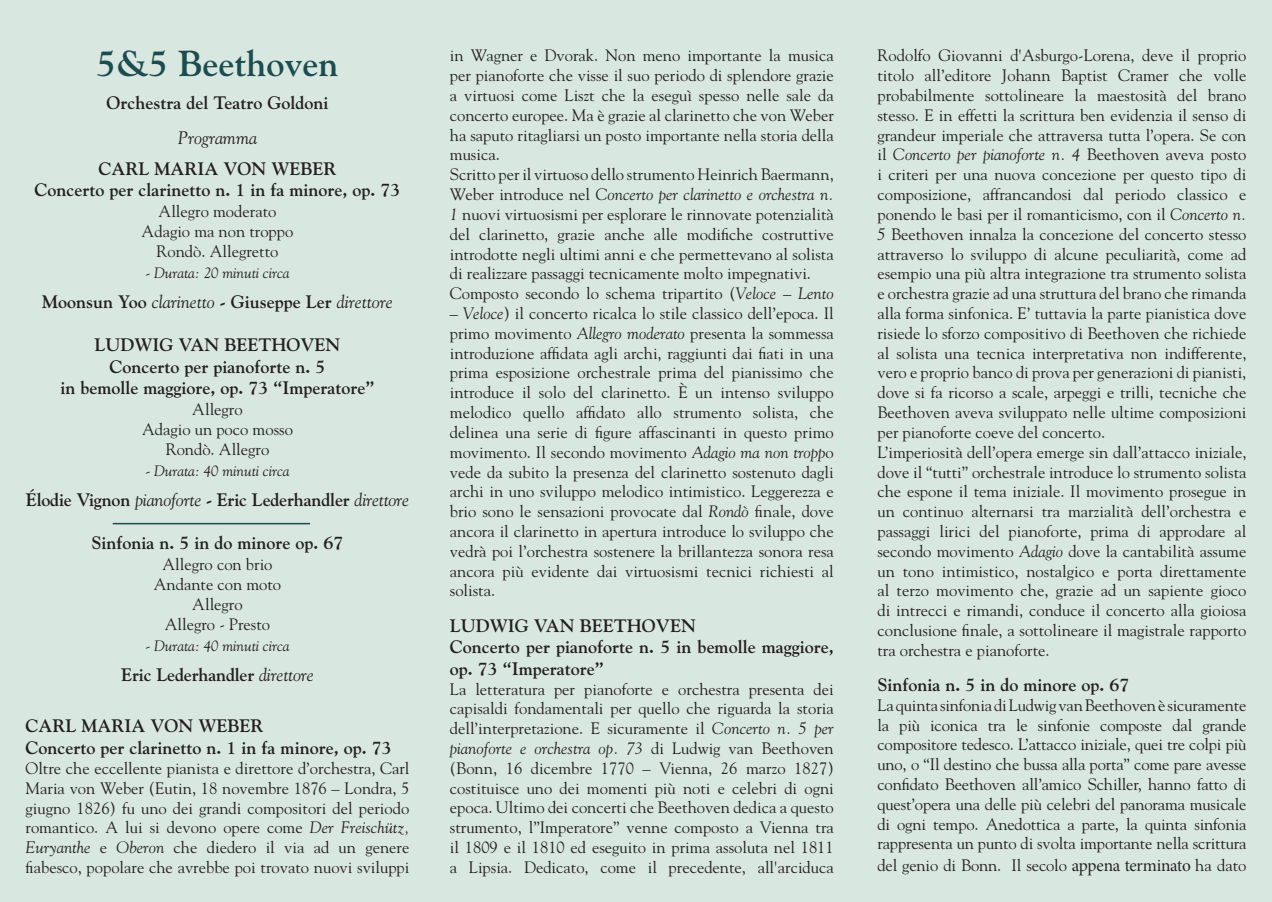
<style>
.page{position:relative;width:1272px;height:902px;background:#fff}
.page>*{position:absolute;margin:0;border:0;box-sizing:border-box;transform-origin:0 0}
.t1{font:700 36px "Goudy Std";color:#1b4c4e}
.t2{font:700 18px/21.6px "Goudy Std";color:#231f20;text-align:center}
.t3{font:italic 18px "Goudy Std";color:#231f20}
.t4{font:16.5px/19.8px "Goudy Std";color:#231f20;text-align:justify}
.t5{font:italic 15px "Goudy Std";color:#231f20}
.s1{font-weight:400;font-style:italic}
.s2{font-style:italic}
.s3{font-family:"Minion Pro Subh";font-size:17.7px}
</style>
<div class="page">
<div style="left:0;top:0;width:1271px;height:901px;background:#d9e7e1"></div>
<hr style="left:113px;top:523px;width:197px;height:1px;background:#1b4c4e">
<p class="t1" style="left:96px;top:42px;width:244px">5&amp;5 Beethoven</p>
<p class="t2" style="left:106px;top:92px;width:223px">Orchestra del Teatro Goldoni</p>
<p class="t3" style="left:178px;top:127px;width:80px">Programma</p>
<p class="t2" style="left:98px;top:158px;width:240px">CARL MARIA VON WEBER</p>
<p class="t2" style="left:34px;top:179px;width:368px">Concerto per clarinetto n. 1 in fa minore, op. 73</p>
<p class="t4" style="left:158px;top:201px;width:119px">Allegro moderato</p>
<p class="t4" style="left:142px;top:221px;width:153px">Adagio ma non troppo</p>
<p class="t4" style="left:156px;top:241px;width:123px">Rondò. Allegretto</p>
<p class="t5" style="left:145px;top:264px;width:146px">- Durata: 20 minuti circa</p>
<p class="t2" style="left:42px;top:291px;width:352px">Moonsun Yoo <span class="s1">clarinetto</span> - Giuseppe Ler <span class="s1">direttore</span></p>
<p class="t2" style="left:94px;top:334px;width:248px">LUDWIG VAN BEETHOVEN</p>
<p class="t2" style="left:60px;top:356px;width:316px">Concerto per pianoforte n. 5<br>in bemolle maggiore, op. 73 “Imperatore”</p>
<p class="t4" style="left:192px;top:399px;width:52px">Allegro</p>
<p class="t4" style="left:142px;top:419px;width:152px">Adagio un poco mosso</p>
<p class="t4" style="left:166px;top:439px;width:105px">Rondò. Allegro</p>
<p class="t5" style="left:145px;top:462px;width:146px">- Durata: 40 minuti circa</p>
<p class="t2" style="left:26px;top:489px;width:385px">Élodie Vignon <span class="s1">pianoforte</span> - Eric Lederhandler <span class="s1">direttore</span></p>
<p class="t2" style="left:91px;top:532px;width:254px">Sinfonia n. 5 in do minore op. 67</p>
<p class="t4" style="left:162px;top:554px;width:111px">Allegro con brio</p>
<p class="t4" style="left:154px;top:574px;width:129px">Andante con moto</p>
<p class="t4" style="left:192px;top:594px;width:52px">Allegro</p>
<p class="t4" style="left:165px;top:614px;width:107px">Allegro - Presto</p>
<p class="t5" style="left:145px;top:636px;width:146px">- Durata: 40 minuti circa</p>
<p class="t2" style="left:121px;top:663px;width:194px">Eric Lederhandler <span class="s1">direttore</span></p>
<p class="t2" style="left:26px;top:715px;width:240px">CARL MARIA VON WEBER</p>
<p class="t2" style="left:26px;top:737px;width:368px">Concerto per clarinetto n. 1 in fa minore, op. 73</p>
<p class="t4" style="left:26px;top:758px;width:385px">Oltre che eccellente pianista e direttore d’orchestra, Carl Maria von Weber (Eutin, 18 novembre 1876 – Londra, 5 giugno 1826) fu uno dei grandi compositori del periodo romantico. A lui si devono opere come <span class="s2">Der Freischütz, Euryanthe</span> e <span class="s2">Oberon</span> che diedero il via ad un genere fiabesco, popolare che avrebbe poi trovato nuovi sviluppi</p>
<p class="t4" style="left:450px;top:46px;width:385px">in Wagner e Dvorak. Non meno importante la musica per pianoforte che visse il suo periodo di splendore grazie a virtuosi come Liszt che la eseguì spesso nelle sale da concerto europee. Ma è grazie al clarinetto che von Weber ha saputo ritagliarsi un posto importante nella storia della musica.</p>
<p class="t4" style="left:450px;top:164px;width:385px">Scritto per il virtuoso dello strumento Heinrich Baermann, Weber introduce nel <span class="s2">Concerto per clarinetto e orchestra n.<br>1</span> nuovi virtuosismi per esplorare le rinnovate potenzialità del clarinetto, grazie anche alle modifiche costruttive introdotte negli ultimi anni e che permettevano al solista di realizzare passaggi tecnicamente molto impegnativi.</p>
<p class="t4" style="left:450px;top:283px;width:385px">Composto secondo lo schema tripartito (<span class="s2">Veloce – Lento</span></p>
<p class="t4" style="left:450px;top:303px;width:385px"><span class="s2">– Veloce</span>) il concerto ricalca lo stile classico dell’epoca. Il primo movimento <span class="s2">Allegro moderato</span> presenta la sommessa introduzione affidata agli archi, raggiunti dai fiati in una prima esposizione orchestrale prima del pianissimo che introduce il solo del clarinetto. È un intenso sviluppo melodico quello affidato allo strumento solista, che delinea una serie di figure affascinanti in questo primo movimento. Il secondo movimento <span class="s2">Adagio ma non tropp</span>o vede da subito la presenza del clarinetto sostenuto dagli archi in uno sviluppo melodico intimistico. Leggerezza e brio sono le sensazioni provocate dal <span class="s2">Rondò</span> finale, dove ancora il clarinetto in apertura introduce lo sviluppo che vedrà poi l’orchestra sostenere la brillantezza sonora resa ancora più evidente dai virtuosismi tecnici richiesti al solista.</p>
<p class="t2" style="left:450px;top:614px;width:248px">LUDWIG VAN BEETHOVEN</p>
<p class="t2" style="left:450px;top:636px;width:385px;text-align:left">Concerto per pianoforte n. 5 in bemolle maggiore, op. 73 “Imperatore”</p>
<p class="t4" style="left:450px;top:678px;width:385px">La letteratura per pianoforte e orchestra presenta dei capisaldi fondamentali per quello che riguarda la storia dell’interpretazione. E sicuramente il <span class="s2">Concerto n. 5 per pianoforte e orchestra op. 73</span> di Ludwig van Beethoven (Bonn, 16 dicembre 1770 – Vienna, 26 marzo 1827) costituisce uno dei momenti più noti e celebri di ogni epoca. Ultimo dei concerti che Beethoven dedica a questo strumento, l”Imperatore” venne composto a Vienna tra il 1809 e il 1810 ed eseguito in prima assoluta nel 1811 a Lipsia. Dedicato, come il precedente, all'arciduca</p>
<p class="t4" style="left:877px;top:46px;width:370px">Rodolfo Giovanni d'Asburgo-Lorena, deve il proprio titolo all’editore Johann Baptist Cramer che volle probabilmente sottolineare la maestosità del brano stesso. E in effetti la scrittura ben evidenzia il senso di grandeur imperiale che attraversa tutta l’opera. Se con il <span class="s2">Concerto per pianoforte n. 4</span> Beethoven aveva posto i criteri per una nuova concezione per questo tipo di composizione, affrancandosi dal periodo classico e ponendo le basi per il romanticismo, con il <span class="s2">Concerto n.<br>5</span> Beethoven innalza la concezione del concerto stesso attraverso lo sviluppo di alcune peculiarità, come ad esempio una più altra integrazione tra strumento solista e orchestra grazie ad una struttura del brano che rimanda alla forma sinfonica. E’ tuttavia la parte pianistica dove risiede lo sforzo compositivo di Beethoven che richiede al solista una tecnica interpretativa non indifferente, vero e proprio banco di prova per generazioni di pianisti, dove si fa ricorso a scale, arpeggi e trilli, tecniche che Beethoven aveva sviluppato nelle ultime composizioni per pianoforte coeve del concerto.</p>
<p class="t4" style="left:877px;top:442px;width:370px">L’imperiosità dell’opera emerge sin dall’attacco iniziale, dove il “tutti” orchestrale introduce lo strumento solista che espone il tema iniziale. Il movimento prosegue in un continuo alternarsi tra marzialità dell’orchestra e passaggi lirici del pianoforte, prima di approdare al secondo movimento <span class="s2">Adagio</span> dove la cantabilità assume un tono intimistico, nostalgico e porta direttamente al terzo movimento che, grazie ad un sapiente gioco di intrecci e rimandi, conduce il concerto alla gioiosa conclusione finale, a sottolineare il magistrale rapporto tra orchestra e pianoforte.</p>
<p class="t2" style="left:877px;top:673px;width:254px">Sinfonia n. 5 in do minore op. 67</p>
<p class="t4" style="left:877px;top:694px;width:370px">La quinta sinfonia di Ludwig van Beethoven è sicuramente la più iconica tra le sinfonie composte dal grande compositore tedesco. L’attacco iniziale, quei tre colpi più uno, o “Il destino che bussa alla porta” come pare avesse confidato Beethoven all’amico Schiller, hanno fatto di quest’opera una delle più celebri del panorama musicale di ogni tempo. Anedottica a parte, la quinta sinfonia rappresenta un punto di svolta importante nella scrittura del genio di Bonn. Il secolo <span class="s3">appena terminato</span> ha dato</p>
</div>
